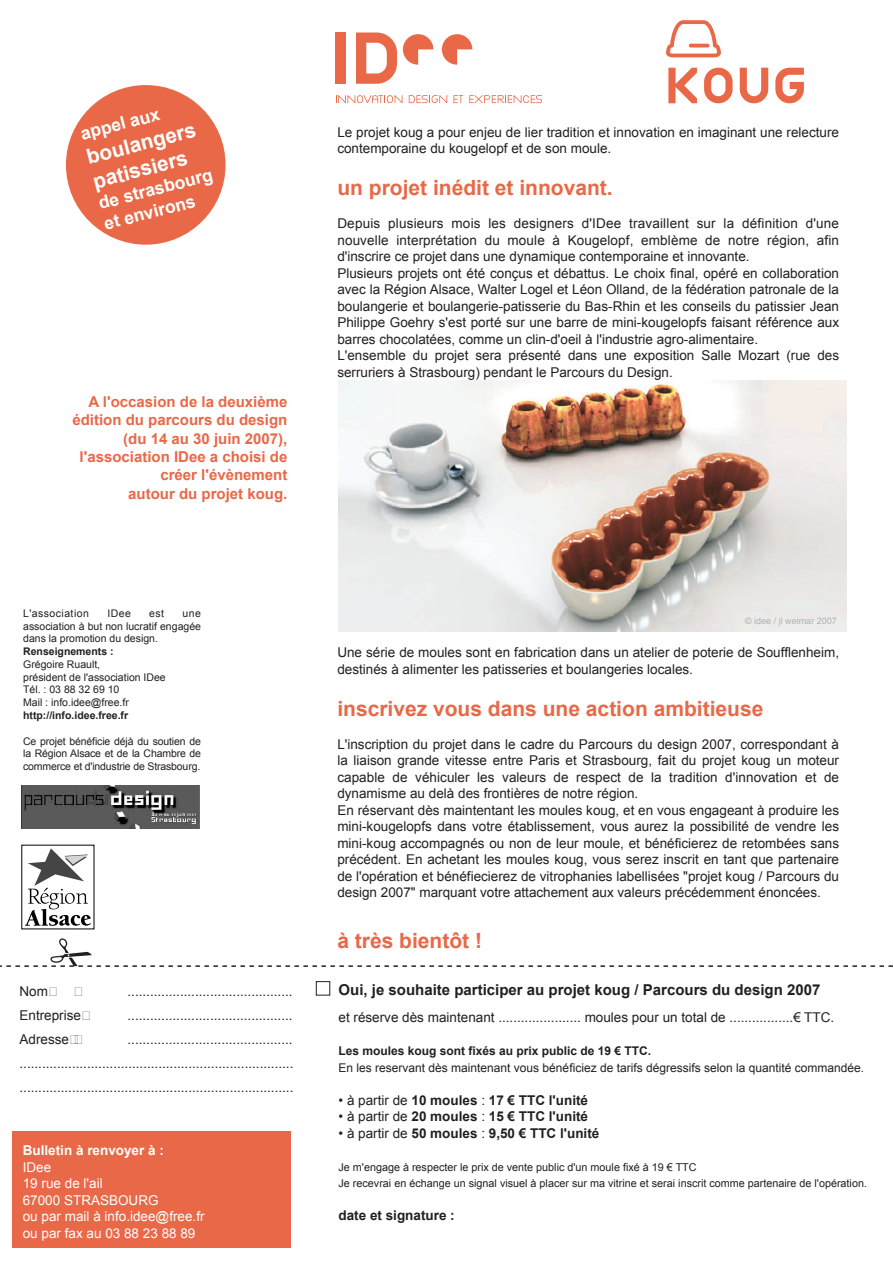
<style>
.page{position:relative;width:893px;height:1263px;background:#fff}
.page>*{position:absolute;margin:0;border:0;box-sizing:border-box;transform-origin:0 0}
.t1{font:700 21px "Arial";color:#e96847}
.t2{font:700 20.85px/25.2px "Arial";color:#fff}
.t3{font:700 17.55px/21.3px "Arial";color:#fff}
.t4{font:700 15px/18px "Arial";color:#e96847;text-align:right}
.t5{font:700 15px "Arial";color:#231f20}
.t6{font:13.5px/16.5px "Arial";color:#231f20}
.t7{font:700 13.5px "Arial";color:#231f20}
.t8{font:13.5px/16.5px "Arial";color:#fff}
.t9{font:700 13.5px "Arial";color:#fff}
.t10{font:12px "Arial";color:#231f20}
.t11{font:700 12px "Arial";color:#231f20}
.t12{font:10.8px/16.5px "Arial";color:#231f20}
.t13{font:10.5px/12.8px "Arial";color:#231f20;text-align:justify}
.t14{font:700 10.5px "Arial";color:#231f20}
.t15{font:10.5px "Arial";letter-spacing:.045em;color:#231f20}
.t16{font:9px "Arial";color:#adb2b5}
.s1{font-weight:400}
</style>
<div class="page">
<div style="left:12px;top:1131px;width:278px;height:117px;background:#e96847"></div>
<svg style="left:666px;top:20px;width:55px;height:37px"></svg>
<svg style="left:668px;top:68px;width:29px;height:35px"></svg>
<svg style="left:704px;top:68px;width:29px;height:35px"></svg>
<svg style="left:740px;top:68px;width:28px;height:35px"></svg>
<svg style="left:775px;top:68px;width:29px;height:35px"></svg>
<svg style="left:689px;top:44px;width:20px;height:4px"></svg>
<svg style="left:336px;top:95px;width:66px;height:8px"></svg>
<svg style="left:409px;top:95px;width:38px;height:8px"></svg>
<svg style="left:453px;top:95px;width:10px;height:8px"></svg>
<svg style="left:469px;top:95px;width:73px;height:8px"></svg>
<div style="left:335px;top:32px;width:11px;height:52px;background:#e96847"></div>
<svg style="left:356px;top:32px;width:41px;height:52px"></svg>
<svg style="left:442px;top:34px;width:30px;height:31px"></svg>
<svg style="left:403px;top:34px;width:30px;height:31px"></svg>
<div style="left:316px;top:981px;width:14px;height:14px;border:1px solid #231f20"></div>
<svg style="left:0;top:938px;width:893px;height:29px"></svg>
<div style="left:66px;top:85px;width:160px;height:160px;background:#e96847;border-radius:50%"></div>
<img style="left:22px;top:785px;width:178px;height:43px">
<svg style="left:25px;top:848px;width:66px;height:78px"></svg>
<img style="left:338px;top:381px;width:508px;height:250px">
<p class="t3" style="left:78px;top:124px;width:82px;rotate:-15deg">appel aux</p>
<h2 class="t2" style="left:84px;top:146px;width:114px;rotate:-15deg">boulangers patissiers</h2>
<p class="t3" style="left:96px;top:194px;width:119px;rotate:-15deg">de strasbourg et environs</p>
<p class="t4" style="left:72px;top:394px;width:217px">A l'occasion de la deuxième édition du parcours du design (du 14 au 30 juin 2007), l'association IDee a choisi de créer l'évènement</p>
<p class="t4" style="left:128px;top:485px;width:161px">autour du projet koug.</p>
<p class="t15" style="left:23px;top:606px;width:67px">L'association</p>
<p class="t13" style="left:107px;top:607px;width:25px">IDee</p>
<p class="t13" style="left:149px;top:607px;width:16px">est</p>
<p class="t13" style="left:23px;top:607px;width:179px;text-indent:159px">une association à but non lucratif engagée dans la promotion du design.</p>
<p class="t14" style="left:23px;top:645px;width:92px">Renseignements :</p>
<p class="t13" style="left:23px;top:658px;width:144px;text-align:left">Grégoire Ruault,<br>président de l'association IDee<br>Tél. : 03 88 32 69 10<br>Mail : info.idee@free.fr</p>
<p class="t14" style="left:23px;top:708px;width:107px">http://info.idee.free.fr</p>
<p class="t13" style="left:23px;top:734px;width:179px">Ce projet bénéficie déjà du soutien de la Région Alsace et de la Chambre de commerce et d'industrie de Strasbourg.</p>
<p class="t6" style="left:20px;top:983px;width:30px">Nom</p>
<p class="t6" style="left:128px;top:983px;width:167px">............................................</p>
<p class="t6" style="left:20px;top:1007px;width:63px">Entreprise</p>
<p class="t6" style="left:128px;top:1007px;width:167px">............................................</p>
<p class="t6" style="left:20px;top:1031px;width:51px">Adresse</p>
<p class="t6" style="left:20px;top:1028px;width:275px;line-height:24px;text-align:justify;text-indent:108px">............................................ ......................................................................... .........................................................................</p>
<p class="t9" style="left:23px;top:1142px;width:143px">Bulletin à renvoyer à :</p>
<p class="t8" style="left:23px;top:1159px;width:183px">IDee<br>19 rue de l'ail<br>67000 STRASBOURG<br>ou par mail à info.idee@free.fr ou par fax au 03 88 23 88 89</p>
<p class="t6" style="left:337px;top:124px;width:503px">Le projet koug a pour enjeu de lier tradition et innovation en imaginant une relecture contemporaine du kougelopf et de son moule.</p>
<h1 class="t1" style="left:337px;top:174px;width:277px">un projet inédit et innovant.</h1>
<p class="t6" style="left:337px;top:216px;width:503px">Depuis plusieurs mois les designers d'IDee travaillent sur la définition d'une nouvelle interprétation du moule à Kougelopf, emblème de notre région, afin d'inscrire ce projet dans une dynamique contemporaine et innovante.<br>Plusieurs projets ont été conçus et débattus. Le choix final, opéré en collaboration avec la Région Alsace, Walter Logel et Léon Olland, de la fédération patronale de la boulangerie et boulangerie-patisserie du Bas-Rhin et les conseils du patissier Jean Philippe Goehry s'est porté sur une barre de mini-kougelopfs faisant référence aux barres chocolatées, comme un clin-d'oeil à l'industrie agro-alimentaire.<br>L'ensemble du projet sera présenté dans une exposition Salle Mozart (rue des serruriers à Strasbourg) pendant le Parcours du Design.</p>
<p class="t16" style="left:745px;top:615px;width:93px">© idee / jl weimar 2007</p>
<p class="t6" style="left:337px;top:645px;width:503px">Une série de moules sont en fabrication dans un atelier de poterie de Soufflenheim, destinés à alimenter les patisseries et boulangeries locales.</p>
<h1 class="t1" style="left:337px;top:695px;width:427px">inscrivez vous dans une action ambitieuse</h1>
<p class="t6" style="left:337px;top:736px;width:503px">L'inscription du projet dans le cadre du Parcours du design 2007, correspondant à la liaison grande vitesse entre Paris et Strasbourg, fait du projet koug un moteur capable de véhiculer les valeurs de respect de la tradition d'innovation et de dynamisme au delà des frontières de notre région.<br>En réservant dès maintentant les moules koug, et en vous engageant à produire les mini-kougelopfs dans votre établissement, vous aurez la possibilité de vendre les mini-koug accompagnés ou non de leur moule, et bénéficierez de retombées sans précédent. En achetant les moules koug, vous serez inscrit en tant que partenaire de l'opération et bénéfiecierez de vitrophanies labellisées "projet koug / Parcours du design 2007" marquant votre attachement aux valeurs précédemment énoncées.</p>
<h1 class="t1" style="left:337px;top:927px;width:146px">à très bientôt !</h1>
<p class="t5" style="left:338px;top:980px;width:483px">Oui, je souhaite participer au projet koug / Parcours du design 2007</p>
<p class="t6" style="left:338px;top:1009px;width:497px">et réserve dès maintenant ...................... moules pour un total de .................€ TTC.</p>
<p class="t11" style="left:338px;top:1043px;width:314px">Les moules koug sont fixés au prix public de 19 € TTC.</p>
<p class="t10" style="left:338px;top:1060px;width:527px">En les reservant dès maintenant vous bénéficiez de tarifs dégressifs selon la quantité commandée.</p>
<p class="t7" style="left:338px;top:1091px;width:251px"><span class="s1">• à partir de</span> 10 moules <span class="s1">:</span> 17 € TTC l'unité</p>
<p class="t7" style="left:338px;top:1108px;width:251px"><span class="s1">• à partir de</span> 20 moules <span class="s1">:</span> 15 € TTC l'unité</p>
<p class="t7" style="left:338px;top:1124px;width:262px"><span class="s1">• à partir de</span> 50 moules <span class="s1">:</span> 9,50 € TTC l'unité</p>
<p class="t12" style="left:338px;top:1159px;width:530px">Je m'engage à respecter le prix de vente public d'un moule fixé à 19 € TTC<br>Je recevrai en échange un signal visuel à placer sur ma vitrine et serai inscrit comme partenaire de l'opération.</p>
<p class="t7" style="left:338px;top:1207px;width:118px">date et signature :</p>
</div>
